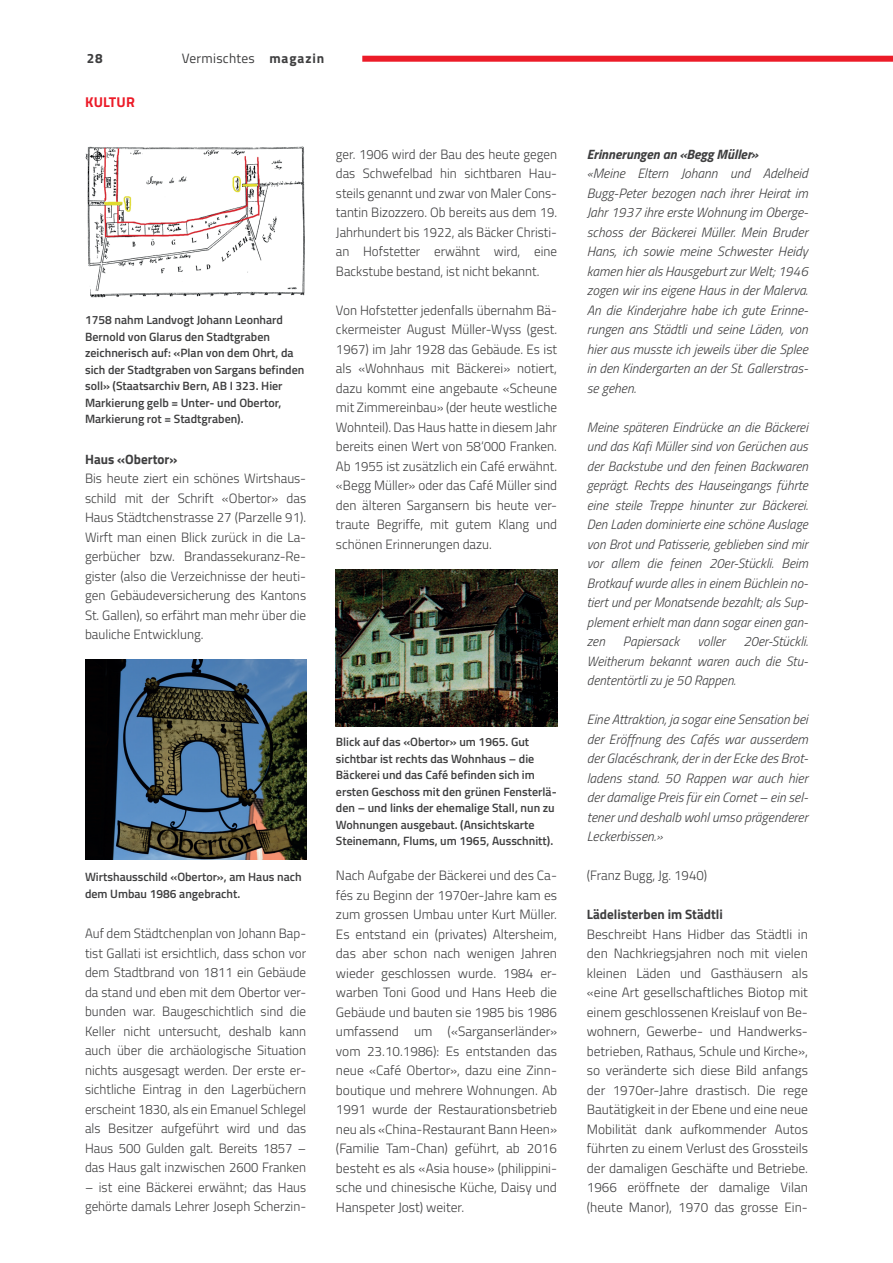
<style>
.page{position:relative;width:893px;height:1263px;background:#fff}
.page>*{position:absolute;margin:0;border:0;box-sizing:border-box;transform-origin:0 0}
.t1{font:700 14.25px "Titillium Web";letter-spacing:.01em;color:#ec1b28}
.t2{font:300 13.5px/19.5px "Titillium Web";color:#3e3e3f;text-align:justify}
.t3{font:italic 300 13.5px/19.5px "Titillium Web";color:#3e3e3f;text-align:justify}
.t4{font:700 13.5px "Titillium Web";color:#3e3e3f}
.t5{font:italic 700 13.5px "Titillium Web";color:#3e3e3f}
.t6{font:13.5px "Titillium Web";letter-spacing:.02em;color:#3e3e3f}
.t7{font:700 13.5px "Titillium Web";letter-spacing:.07em;color:#3e3e3f}
.t8{font:600 12px/16.5px "Titillium Web";color:#3e3e3f}
</style>
<div class="page">
<div style="left:362px;top:56px;width:531px;height:6px;background:#ec1b28"></div>
<img style="left:85px;top:146px;width:220px;height:152px">
<img style="left:85px;top:660px;width:221px;height:200px">
<img style="left:336px;top:570px;width:221px;height:156px">
<p class="t6" style="left:182px;top:49px;width:75px">Vermischtes</p>
<p class="t4" style="left:87px;top:48px;width:18px">28</p>
<p class="t7" style="left:269px;top:48px;width:57px">magazin</p>
<p class="t1" style="left:85px;top:91px;width:51px">KULTUR</p>
<p class="t8" style="left:85px;top:311px;width:221px">1758 nahm Landvogt Johann Leonhard Bernold von Glarus den Stadtgraben zeichnerisch auf: «Plan von dem Ohrt, da sich der Stadtgraben von Sargans befinden soll» (Staatsarchiv Bern, AB I 323. Hier Markierung gelb = Unter- und Obertor, Markierung rot = Stadtgraben).</p>
<p class="t4" style="left:85px;top:449px;width:94px">Haus «Obertor»</p>
<p class="t2" style="left:85px;top:468px;width:223px">Bis heute ziert ein schönes Wirtshaus&shy;schild mit der Schrift «Obertor» das Haus Städtchenstrasse 27 (Parzelle 91).<br>Wirft man einen Blick zurück in die La&shy;gerbücher bzw. Brandassekuranz-Re&shy;gister (also die Verzeichnisse der heuti&shy;gen Gebäudeversicherung des Kantons St. Gallen), so erfährt man mehr über die bauliche Entwicklung.</p>
<p class="t2" style="left:336px;top:144px;width:223px">ger. 1906 wird der Bau des heute gegen das Schwefelbad hin sichtbaren Hau&shy;steils genannt und zwar von Maler Cons&shy;tantin Bizozzero. Ob bereits aus dem 19.<br>Jahrhundert bis 1922, als Bäcker Christi&shy;an Hofstetter erwähnt wird, eine Backstube bestand, ist nicht bekannt.</p>
<p class="t2" style="left:336px;top:300px;width:223px">Von Hofstetter jedenfalls übernahm Bä&shy;ckermeister August Müller-Wyss (gest.<br>1967) im Jahr 1928 das Gebäude. Es ist als «Wohnhaus mit Bäckerei» notiert, dazu kommt eine angebaute «Scheune mit Zimmereinbau» (der heute westliche Wohnteil). Das Haus hatte in diesem Jahr bereits einen Wert von 58‘000 Franken.<br>Ab 1955 ist zusätzlich ein Café erwähnt. «Begg Müller» oder das Café Müller sind den älteren Sargansern bis heute ver&shy;traute Begriffe, mit gutem Klang und schönen Erinnerungen dazu.</p>
<p class="t8" style="left:85px;top:868px;width:218px">Wirtshausschild «Obertor», am Haus nach dem Umbau 1986 angebracht.</p>
<p class="t2" style="left:85px;top:923px;width:223px">Auf dem Städtchenplan von Johann Bap&shy;tist Gallati ist ersichtlich, dass schon vor dem Stadtbrand von 1811 ein Gebäude da stand und eben mit dem Obertor ver&shy;bunden war. Baugeschichtlich sind die Keller nicht untersucht, deshalb kann auch über die archäologische Situation nichts ausgesagt werden. Der erste er&shy;sichtliche Eintrag in den Lagerbüchern erscheint 1830, als ein Emanuel Schlegel als Besitzer aufgeführt wird und das Haus 500 Gulden galt. Bereits 1857 – das Haus galt inzwischen 2600 Franken</p>
<p class="t2" style="left:85px;top:1176px;width:223px">– ist eine Bäckerei erwähnt; das Haus gehörte damals Lehrer Joseph Scherzin-</p>
<p class="t8" style="left:336px;top:733px;width:222px">Blick auf das «Obertor» um 1965. Gut sichtbar ist rechts das Wohnhaus – die Bäckerei und das Café befinden sich im ersten Geschoss mit den grünen Fensterlä&shy;den – und links der ehemalige Stall, nun zu Wohnungen ausgebaut. (Ansichtskarte Steinemann, Flums, um 1965, Ausschnitt).</p>
<p class="t2" style="left:336px;top:865px;width:223px">Nach Aufgabe der Bäckerei und des Ca&shy;fés zu Beginn der 1970er-Jahre kam es zum grossen Umbau unter Kurt Müller.<br>Es entstand ein (privates) Altersheim, das aber schon nach wenigen Jahren wieder geschlossen wurde. 1984 er&shy;warben Toni Good und Hans Heeb die Gebäude und bauten sie 1985 bis 1986 umfassend um («Sarganserländer» vom 23.10.1986): Es entstanden das neue «Café Obertor», dazu eine Zinn&shy;boutique und mehrere Wohnungen. Ab 1991 wurde der Restaurationsbetrieb neu als «China-Restaurant Bann Heen» (Familie Tam-Chan) geführt, ab 2016 besteht es als «Asia house» (philippini&shy;sche und chinesische Küche, Daisy und Hanspeter Jost) weiter.</p>
<p class="t5" style="left:587px;top:144px;width:173px">Erinnerungen an «Begg Müller»</p>
<p class="t3" style="left:587px;top:163px;width:223px">«Meine Eltern Johann und Adelheid Bugg-Peter bezogen nach ihrer Heirat im Jahr 1937 ihre erste Wohnung im Oberge&shy;schoss der Bäckerei Müller. Mein Bruder Hans, ich sowie meine Schwester Heidy kamen hier als Hausgeburt zur Welt; 1946 zogen wir ins eigene Haus in der Malerva.<br>An die Kinderjahre habe ich gute Erinne&shy;rungen ans Städtli und seine Läden, von hier aus musste ich jeweils über die Splee in den Kindergarten an der St. Gallerstras&shy;se gehen.</p>
<p class="t3" style="left:587px;top:417px;width:223px">Meine späteren Eindrücke an die Bäckerei und das Kafi Müller sind von Gerüchen aus der Backstube und den feinen Backwaren geprägt. Rechts des Hauseingangs führte eine steile Treppe hinunter zur Bäckerei.<br>Den Laden dominierte eine schöne Auslage von Brot und Patisserie, geblieben sind mir vor allem die feinen 20er-Stückli. Beim Brotkauf wurde alles in einem Büchlein no&shy;tiert und per Monatsende bezahlt; als Sup&shy;plement erhielt man dann sogar einen gan&shy;zen</p>
<p class="t3" style="left:587px;top:631px;width:223px;text-indent:157px">20er-Stückli.<br>Weitherum bekannt waren auch die Stu&shy;dententörtli zu je 50 Rappen.</p>
<p class="t3" style="left:587px;top:709px;width:223px">Eine Attraktion, ja sogar eine Sensation bei der Eröffnung des Cafés war ausserdem der Glacéschrank, der in der Ecke des Brot&shy;ladens stand. 50 Rappen war auch hier der damalige Preis für ein Cornet – ein sel&shy;tener und deshalb wohl umso prägenderer Leckerbissen.»</p>
<p class="t2" style="left:587px;top:865px;width:122px">(Franz Bugg, Jg. 1940)</p>
<p class="t4" style="left:587px;top:904px;width:138px">Lädelisterben im Städtli</p>
<p class="t2" style="left:587px;top:924px;width:223px">Beschreibt Hans Hidber das Städtli in den Nachkriegsjahren noch mit vielen kleinen Läden und Gasthäusern als «eine Art gesellschaftliches Biotop mit einem geschlossenen Kreislauf von Be&shy;wohnern, Gewerbe- und Handwerks&shy;betrieben, Rathaus, Schule und Kirche», so veränderte sich diese Bild anfangs der 1970er-Jahre drastisch. Die rege Bautätigkeit in der Ebene und eine neue Mobilität dank aufkommender Autos führten zu einem Verlust des Grossteils der damaligen Geschäfte und Betriebe.<br>1966 eröffnete der damalige Vilan (heute Manor), 1970 das grosse Ein-</p>
<p class="t3" style="left:623px;top:631px;width:58px">Papiersack</p>
<p class="t3" style="left:697px;top:631px;width:29px">voller</p>
</div>
